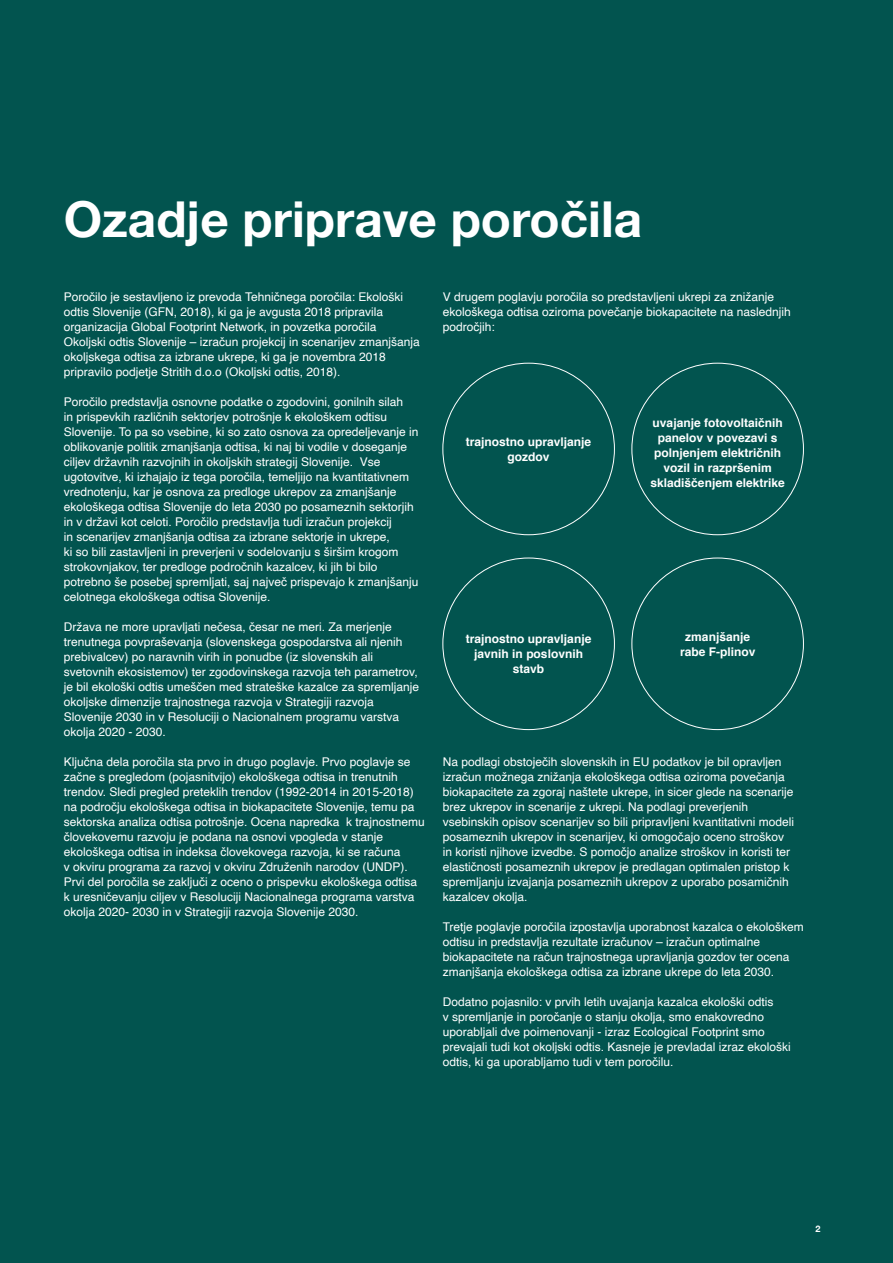
<style>
.page{position:relative;width:893px;height:1263px;background:#02544f}
.page>*{position:absolute;margin:0;border:0;box-sizing:border-box;transform-origin:0 0}
.t1{font:700 49.5px "Helvetica Neue";color:#fff}
.t2{font:12px/15px "Helvetica";color:#fff}
.t3{font:700 12px/15px "Helvetica";color:#fff;text-align:center}
.t4{font:700 9px "Helvetica Neue";color:#fff}
</style>
<div class="page">
<p class="t1" style="left:64px;top:180px;width:580px">Ozadje priprave poročila</p>
<p class="t2" style="left:64px;top:290px;width:358px">Poročilo je sestavljeno iz prevoda Tehničnega poročila: Ekološki odtis Slovenije (GFN, 2018), ki ga je avgusta 2018 pripravila organizacija Global Footprint Network, in povzetka poročila Okoljski odtis Slovenije – izračun projekcij in scenarijev zmanjšanja okoljskega odtisa za izbrane ukrepe, ki ga je novembra 2018 pripravilo podjetje Stritih d.o.o (Okoljski odtis, 2018).</p>
<p class="t2" style="left:64px;top:395px;width:356px">Poročilo predstavlja osnovne podatke o zgodovini, gonilnih silah<br>in prispevkih različnih sektorjev potrošnje k ekološkem odtisu Slovenije. To pa so vsebine, ki so zato osnova za opredeljevanje in oblikovanje politik zmanjšanja odtisa, ki naj bi vodile v doseganje ciljev državnih razvojnih in okoljskih strategij Slovenije. Vse ugotovitve, ki izhajajo iz tega poročila, temeljijo na kvantitativnem vrednotenju, kar je osnova za predloge ukrepov za zmanjšanje ekološkega odtisa Slovenije do leta 2030 po posameznih sektorjih in v državi kot celoti. Poročilo predstavlja tudi izračun projekcij<br>in scenarijev zmanjšanja odtisa za izbrane sektorje in ukrepe,<br>ki so bili zastavljeni in preverjeni v sodelovanju s širšim krogom strokovnjakov, ter predloge področnih kazalcev, ki jih bi bilo potrebno še posebej spremljati, saj največ prispevajo k zmanjšanju celotnega ekološkega odtisa Slovenije.</p>
<p class="t2" style="left:64px;top:620px;width:357px">Država ne more upravljati nečesa, česar ne meri. Za merjenje trenutnega povpraševanja (slovenskega gospodarstva ali njenih prebivalcev) po naravnih virih in ponudbe (iz slovenskih ali svetovnih ekosistemov) ter zgodovinskega razvoja teh parametrov, je bil ekološki odtis umeščen med strateške kazalce za spremljanje okoljske dimenzije trajnostnega razvoja v Strategiji razvoja Slovenije 2030 in v Resoluciji o Nacionalnem programu varstva okolja 2020 - 2030.</p>
<p class="t2" style="left:64px;top:755px;width:362px">Ključna dela poročila sta prvo in drugo poglavje. Prvo poglavje se začne s pregledom (pojasnitvijo) ekološkega odtisa in trenutnih trendov. Sledi pregled preteklih trendov (1992-2014 in 2015-2018) na področju ekološkega odtisa in biokapacitete Slovenije, temu pa sektorska analiza odtisa potrošnje. Ocena napredka k trajnostnemu človekovemu razvoju je podana na osnovi vpogleda v stanje ekološkega odtisa in indeksa človekovega razvoja, ki se računa<br>v okviru programa za razvoj v okviru Združenih narodov (UNDP).<br>Prvi del poročila se zaključi z oceno o prispevku ekološkega odtisa k uresničevanju ciljev v Resoluciji Nacionalnega programa varstva okolja 2020- 2030 in v Strategiji razvoja Slovenije 2030.</p>
<p class="t2" style="left:443px;top:290px;width:350px">V drugem poglavju poročila so predstavljeni ukrepi za znižanje ekološkega odtisa oziroma povečanje biokapacitete na naslednjih področjih:</p>
<p class="t3" style="left:466px;top:434px;width:127px">trajnostno upravljanje</p>
<p class="t3" style="left:507px;top:449px;width:43px">gozdov</p>
<p class="t3" style="left:651px;top:416px;width:136px">uvajanje fotovoltaičnih panelov v povezavi s polnjenjem električnih vozil in razpršenim skladiščenjem elektrike</p>
<p class="t3" style="left:466px;top:631px;width:127px">trajnostno upravljanje javnih in poslovnih stavb</p>
<p class="t3" style="left:685px;top:629px;width:66px">zmanjšanje</p>
<p class="t3" style="left:680px;top:644px;width:77px">rabe F-plinov</p>
<p class="t2" style="left:443px;top:755px;width:353px">Na podlagi obstoječih slovenskih in EU podatkov je bil opravljen izračun možnega znižanja ekološkega odtisa oziroma povečanja biokapacitete za zgoraj naštete ukrepe, in sicer glede na scenarije brez ukrepov in scenarije z ukrepi. Na podlagi preverjenih vsebinskih opisov scenarijev so bili pripravljeni kvantitativni modeli posameznih ukrepov in scenarijev, ki omogočajo oceno stroškov in koristi njihove izvedbe. S pomočjo analize stroškov in koristi ter elastičnosti posameznih ukrepov je predlagan optimalen pristop k spremljanju izvajanja posameznih ukrepov z uporabo posamičnih kazalcev okolja.</p>
<p class="t2" style="left:443px;top:920px;width:362px">Tretje poglavje poročila izpostavlja uporabnost kazalca o ekološkem odtisu in predstavlja rezultate izračunov – izračun optimalne biokapacitete na račun trajnostnega upravljanja gozdov ter ocena zmanjšanja ekološkega odtisa za izbrane ukrepe do leta 2030.</p>
<p class="t2" style="left:443px;top:995px;width:350px">Dodatno pojasnilo: v prvih letih uvajanja kazalca ekološki odtis<br>v spremljanje in poročanje o stanju okolja, smo enakovredno uporabljali dve poimenovanji - izraz Ecological Footprint smo prevajali tudi kot okoljski odtis. Kasneje je prevladal izraz ekološki odtis, ki ga uporabljamo tudi v tem poročilu.</p>
<p class="t4" style="left:816px;top:1221px;width:7px">2</p>
</div>
